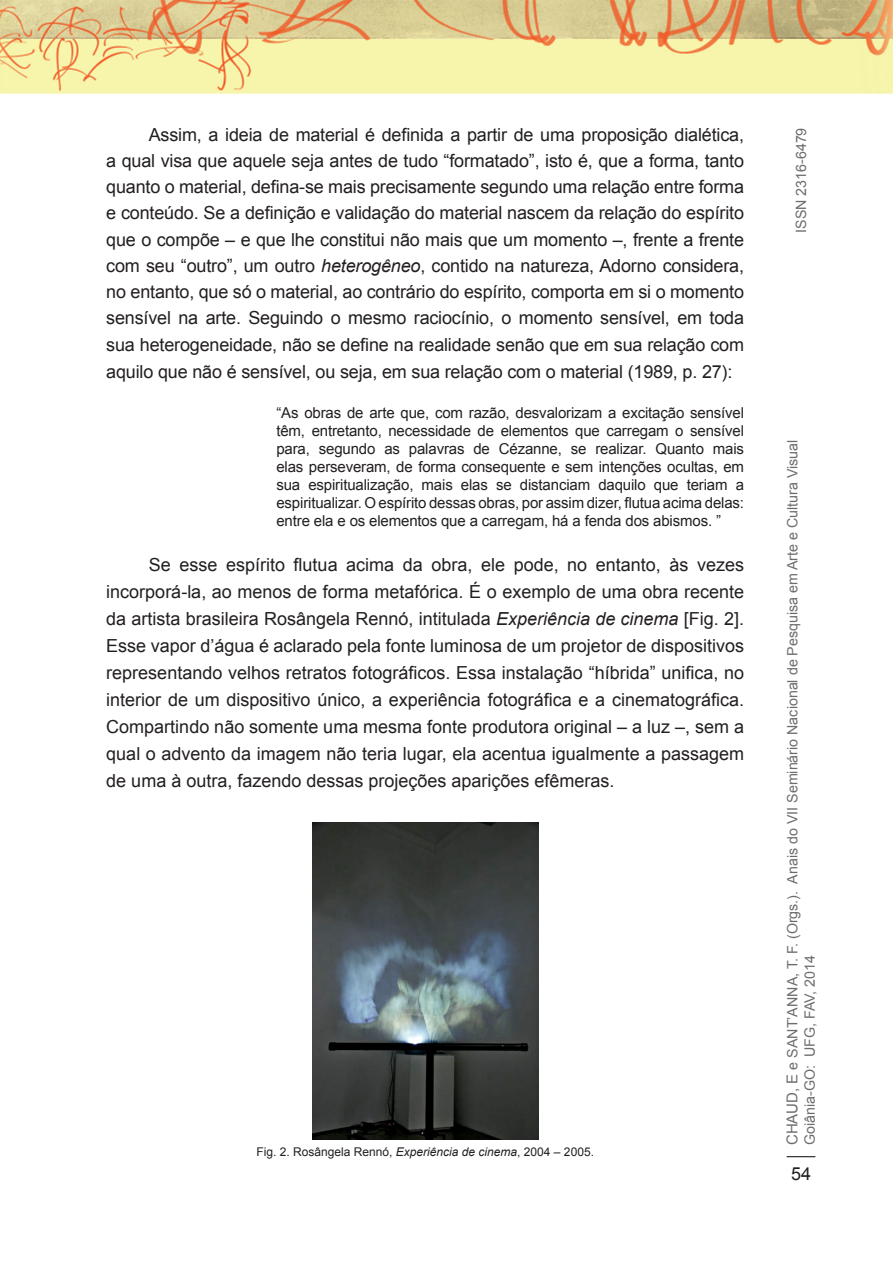
<style>
.page{position:relative;width:893px;height:1263px;background:#fff}
.page>*{position:absolute;margin:0;border:0;box-sizing:border-box;transform-origin:0 0}
.Paragrafo{font:18px/26.4px "Arial";color:#231f20;text-align:justify}
.Citação{font:15px/18px "Arial";letter-spacing:-.01em;color:#231f20;text-align:justify}
.t1{font:14.25px/17.1px "Arial";color:#6c6d70}
.Figuras_centro{font:12px "Arial";color:#231f20}
.s1{font-style:italic}
.s2{font-size:15px}
</style>
<div class="page">
<svg style="left:787px;top:1156px;width:28px;height:1px"></svg>
<img style="left:0;top:0;width:893px;height:94px">
<img style="left:312px;top:822px;width:226px;height:317px">
<p class="Paragrafo" style="left:106px;top:121px;width:639px;text-indent:43px">Assim, a ideia de material é definida a partir de uma proposição dialética, a qual visa que aquele seja antes de tudo “formatado”, isto é, que a forma, tanto quanto o material, defina-se mais precisamente segundo uma relação entre forma e conteúdo. Se a definição e validação do material nascem da relação do espírito que o compõe – e que lhe constitui não mais que um momento –, frente a frente com seu “outro”, um outro <span class="s1">heterogêneo</span>, contido na natureza, Adorno considera, no entanto, que só o material, ao contrário do espírito, comporta em si o momento sensível na arte. Seguindo o mesmo raciocínio, o momento sensível, em toda sua heterogeneidade, não se define na realidade senão que em sua relação com aquilo que não é sensível, ou seja, em sua relação com o material (1989, p. 27):</p>
<p class="Citação" style="left:276px;top:404px;width:469px">“As obras de arte que, com razão, desvalorizam a excitação sensível têm, entretanto, necessidade de elementos que carregam o sensível para, segundo as palavras de Cézanne, se realizar. Quanto mais elas perseveram, de forma consequente e sem intenções ocultas, em sua espiritualização, mais elas se distanciam daquilo que teriam a espiritualizar. O espírito dessas obras, por assim dizer, flutua acima delas: entre ela e os elementos que a carregam, há a fenda dos abismos. ”</p>
<p class="Paragrafo" style="left:106px;top:552px;width:639px;line-height:27px;text-indent:43px">Se esse espírito flutua acima da obra, ele pode, no entanto, às vezes incorporá-la, ao menos de forma metafórica. É o exemplo de uma obra recente da artista brasileira Rosângela Rennó, intitulada <span class="s1">Experiência de cinema</span> [Fig. 2].<br>Esse vapor d’água é aclarado pela fonte luminosa de um projetor de dispositivos representando velhos retratos fotográficos. Essa instalação “híbrida” unifica, no interior de um dispositivo único, a experiência fotográfica e a cinematográfica.<br>Compartindo não somente uma mesma fonte produtora original – a luz –, sem a qual o advento da imagem não teria lugar, ela acentua igualmente a passagem de uma à outra, fazendo dessas projeções aparições efêmeras.</p>
<p class="Figuras_centro" style="left:256px;top:1143px;width:339px">Fig. 2. Rosângela Rennó, <span class="s1">Experiência de cinema</span>, 2004 – 2005.</p>
<p class="t1" style="left:793px;top:233px;width:107px;rotate:-90deg">ISSN 2316-6479</p>
<p class="t1" style="left:784px;top:1145px;width:707px;rotate:-90deg"><span class="s2">CHAUD, E</span> e SANT’ANNA, T. F. (Orgs.). Anais do VII Seminário Nacional de Pesquisa em Arte e Cultura Visual<br>Goiânia-GO: UFG, FAV, 2014</p>
<p class="Paragrafo" style="left:791px;top:1161px;width:22px">54</p>
</div>
